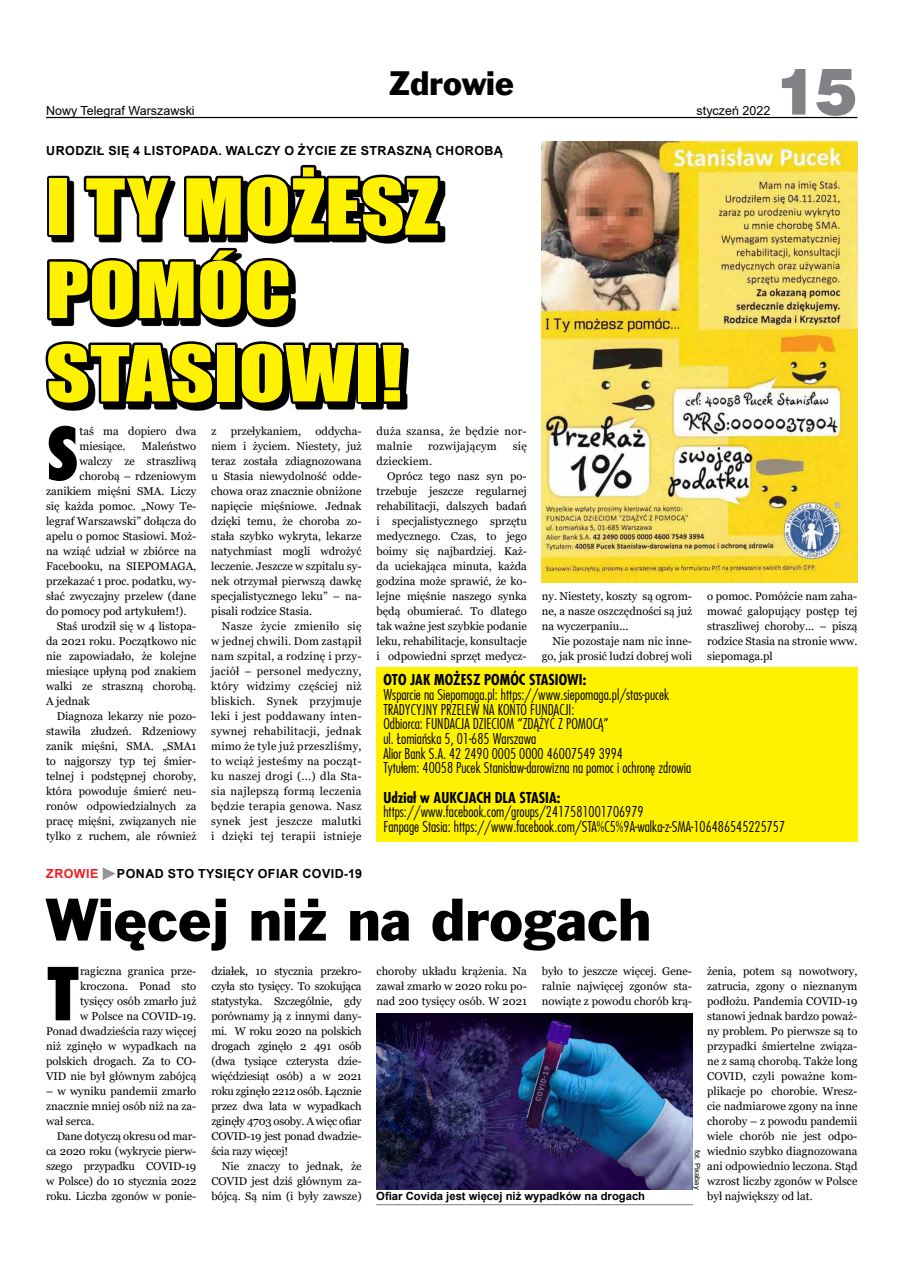
<style>
.page{position:relative;width:900px;height:1276px;background:#fff}
.page>*{position:absolute;margin:0;border:0;box-sizing:border-box;transform-origin:0 0}
.t1{font:71.38px/83.4px "Impact";color:#fff200;scale:1.2 1}
.t2{font:800 70.88px "Fujiyama";color:#000}
.t3{font:65px "Swis 721 Blk EU";color:#808285}
.t4{font:55px "Frank Goth EU";color:#000}
.t5{font:31px "Frank Goth EU";color:#000}
.t6{font:300 14.62px/14.6px "Fujiyama";color:#000}
.t7{font:14.62px "Fujiyama Bold PL";color:#000}
.t8{font:700 12.5px "Arial";letter-spacing:.035em;color:#000}
.t9{font:12.5px "Arial";color:#000}
.t10{font:11.25px/15px "Georgia";color:#000;text-align:justify}
.t11{font:11.25px/15px "Georgia";letter-spacing:.025em;color:#000}
.t12{font:700 11.25px "Arial";color:#000}
.t13{font:7.5px "Arial";color:#000}
.s1{color:#ed1d24}
.s2{font-family:"Impact";font-weight:400;color:#939598}
</style>
<div class="page">
<hr style="left:46px;top:117px;width:811px;height:1px;background:#000">
<svg style="left:45px;top:164px;width:398px;height:247px"></svg>
<svg style="left:102px;top:867px;width:14px;height:13px"></svg>
<img style="left:376px;top:1013px;width:316px;height:176px">
<hr style="left:376px;top:1204px;width:317px;height:1px;background:#939598">
<div style="left:376px;top:666px;width:481px;height:175px;background:#fff200"></div>
<img style="left:541px;top:142px;width:316px;height:440px">
<p class="t9" style="left:46px;top:102px;width:150px">Nowy Telegraf Warszawski</p>
<h3 class="t5" style="left:390px;top:64px;width:126px">Zdrowie</h3>
<p class="t8" style="left:46px;top:142px;width:28px">URODZIŁ</p>
<p class="t8" style="left:108px;top:142px;width:8px">SIĘ</p>
<p class="t8" style="left:133px;top:142px;width:371px">4 LISTOPADA. WALCZY O ŻYCIE ZE STRASZNĄ CHOROBĄ</p>
<h1 class="t1" style="left:46px;top:163px;width:299px">I TY MOŻESZ<br>POMÓC<br>STASIOWI!</h1>
<p class="t9" style="left:697px;top:102px;width:75px">styczeń 2022</p>
<h3 class="t3" style="left:775px;top:50px;width:84px">15</h3>
<h2 class="t2" style="left:46px;top:406px;width:30px">S</h2>
<p class="t10" style="left:80px;top:424px;width:118px">taś ma dopiero dwa miesiące.</p>
<p class="t10" style="left:142px;top:439px;width:56px">Maleństwo</p>
<p class="t10" style="left:80px;top:454px;width:118px">walczy ze straszliwą</p>
<p class="t10" style="left:80px;top:469px;width:118px">chorobą – rdzeniowym</p>
<p class="t10" style="left:46px;top:484px;width:152px">zanikiem mięśni SMA. Liczy</p>
<p class="t10" style="left:46px;top:499px;width:152px">się każda pomoc. „Nowy Te-</p>
<p class="t10" style="left:46px;top:514px;width:152px">legraf Warszawski” dołącza do</p>
<p class="t10" style="left:46px;top:529px;width:152px">apelu o pomoc Stasiowi. Moż-</p>
<p class="t10" style="left:46px;top:544px;width:152px">na wziąć udział w zbiórce na</p>
<p class="t10" style="left:46px;top:559px;width:152px">Facebooku, na SIEPOMAGA,</p>
<p class="t10" style="left:46px;top:574px;width:152px">przekazać 1 proc. podatku, wy-</p>
<p class="t10" style="left:46px;top:589px;width:152px">słać zwyczajny przelew (dane</p>
<p class="t10" style="left:46px;top:604px;width:142px">do pomocy pod artykułem!).</p>
<p class="t10" style="left:57px;top:619px;width:141px">Staś urodził się w 4 listopa-</p>
<p class="t10" style="left:46px;top:634px;width:152px">da 2021 roku. Początkowo nic</p>
<p class="t10" style="left:46px;top:649px;width:152px">nie zapowiadało, że kolejne</p>
<p class="t10" style="left:46px;top:664px;width:152px">miesiące upłyną pod znakiem</p>
<p class="t10" style="left:46px;top:679px;width:152px">walki ze straszną chorobą.</p>
<p class="t10" style="left:46px;top:694px;width:45px">A jednak</p>
<p class="t10" style="left:57px;top:709px;width:141px">Diagnoza lekarzy nie pozo-</p>
<p class="t10" style="left:46px;top:724px;width:152px">stawiła złudzeń. Rdzeniowy</p>
<p class="t10" style="left:46px;top:739px;width:152px">zanik mięśni, SMA. „SMA1</p>
<p class="t10" style="left:46px;top:754px;width:152px">to najgorszy typ tej śmier-</p>
<p class="t10" style="left:46px;top:769px;width:152px">telnej i podstępnej choroby,</p>
<p class="t10" style="left:46px;top:784px;width:152px">która powoduje śmierć neu-</p>
<p class="t10" style="left:46px;top:799px;width:152px">ronów odpowiedzialnych za</p>
<p class="t10" style="left:46px;top:814px;width:152px">pracę mięśni, związanych nie</p>
<p class="t10" style="left:46px;top:829px;width:152px">tylko z ruchem, ale również</p>
<p class="t10" style="left:211px;top:424px;width:152px;text-indent:104px">oddycha&shy;niem i życiem. Niestety, już teraz została zdiagnozowana u Stasia niewydolność odde&shy;chowa oraz znacznie obniżone napięcie mięśniowe. Jednak dzięki temu, że choroba zo&shy;stała szybko wykryta, lekarze natychmiast mogli wdrożyć leczenie. Jeszcze w szpitalu sy&shy;nek otrzymał pierwszą dawkę specjalistycznego leku” – na&shy;pisali rodzice Stasia.</p>
<p class="t10" style="left:211px;top:619px;width:152px;text-indent:11px">Nasze życie zmieniło się w jednej chwili. Dom zastąpił nam szpital, a rodzinę i przy&shy;jaciół – personel medyczny, który widzimy częściej niż bliskich. Synek przyjmuje leki i jest poddawany inten&shy;sywnej rehabilitacji, jednak mimo że tyle już przeszliśmy, to wciąż jesteśmy na począt&shy;ku naszej drogi (...) dla Sta&shy;sia najlepszą formą leczenia będzie terapia genowa. Nasz synek jest jeszcze malutki i dzięki tej terapii istnieje</p>
<p class="t10" style="left:211px;top:424px;width:6px">z</p>
<p class="t10" style="left:231px;top:424px;width:72px">przełykaniem,</p>
<p class="t8" style="left:46px;top:864px;width:317px"><span class="s1">ZROWIE</span> <span class="s2">►</span> PONAD STO TYSIĘCY OFIAR COVID-19</p>
<p class="t11" style="left:377px;top:424px;width:152px">duża szansa, że będzie nor&shy;malnie</p>
<p class="t11" style="left:428px;top:439px;width:70px">rozwijającym</p>
<p class="t10" style="left:513px;top:439px;width:16px">się</p>
<p class="t11" style="left:377px;top:454px;width:57px">dzieckiem.</p>
<p class="t10" style="left:387px;top:469px;width:141px">Oprócz tego nasz syn po-</p>
<p class="t10" style="left:377px;top:484px;width:152px">trzebuje jeszcze regularnej</p>
<p class="t10" style="left:377px;top:499px;width:152px">rehabilitacji, dalszych badań</p>
<p class="t10" style="left:377px;top:514px;width:152px">i specjalistycznego sprzętu</p>
<p class="t10" style="left:377px;top:529px;width:152px">medycznego. Czas, to jego</p>
<p class="t10" style="left:377px;top:544px;width:152px">boimy się najbardziej. Każ-</p>
<p class="t10" style="left:377px;top:559px;width:152px">da uciekająca minuta, każda</p>
<p class="t10" style="left:377px;top:574px;width:152px">godzina może sprawić, że ko-</p>
<p class="t10" style="left:377px;top:589px;width:152px">lejne mięśnie naszego synka</p>
<p class="t10" style="left:377px;top:604px;width:152px">będą obumierać. To dlatego</p>
<p class="t10" style="left:377px;top:619px;width:152px">tak ważne jest szybkie podanie</p>
<p class="t10" style="left:377px;top:634px;width:152px">leku, rehabilitacje, konsultacje</p>
<p class="t10" style="left:377px;top:649px;width:152px">i odpowiedni sprzęt medycz-</p>
<p class="t10" style="left:542px;top:589px;width:152px">ny. Niestety, koszty są ogrom&shy;ne, a nasze oszczędności są już na wyczerpaniu...</p>
<p class="t10" style="left:542px;top:634px;width:152px;text-align:right">Nie pozostaje nam nic inne&shy;go, jak prosić ludzi dobrej woli</p>
<p class="t10" style="left:707px;top:589px;width:152px">o pomoc. Pomóżcie nam zaha&shy;mować galopujący postęp tej straszliwej choroby... – piszą rodzice Stasia na stronie www. siepomaga.pl</p>
<p class="t7" style="left:383px;top:670px;width:204px">OTO JAK MOŻESZ POMÓC STASIOWI:</p>
<p class="t6" style="left:383px;top:687px;width:310px">Wsparcie na Siepomaga.pl: https://www.siepomaga.pl/stas-pucek TRADYCYJNY PRZELEW NA KONTO FUNDACJI:<br>Odbiorca: FUNDACJA DZIECIOM “ZDĄŻYĆ Z POMOCĄ”<br>ul. Łomiańska 5, 01-685 Warszawa<br>Alior Bank S.A. 42 2490 0005 0000 46007549 3994<br>Tytułem: 40058 Pucek Stanisław-darowizna na pomoc i ochronę zdrowia</p>
<p class="t7" style="left:383px;top:788px;width:178px">Udział w AUKCJACH DLA STASIA:</p>
<p class="t6" style="left:383px;top:804px;width:403px">https://www.facebook.com/groups/2417581001706979<br>Fanpage Stasia: https://www.facebook.com/STA%C5%9A-walka-z-SMA-106486545225757</p>
<h3 class="t4" style="left:46px;top:886px;width:607px">Więcej niż na drogach</h3>
<h2 class="t2" style="left:46px;top:946px;width:32px">T</h2>
<p class="t10" style="left:46px;top:964px;width:152px;text-align:right">ragiczna granica prze&shy;kroczona. Ponad sto tysięcy osób zmarło już<br>w Polsce na COVID-19.<br>Ponad dwadzieścia razy więcej niż zginęło w wypadkach na polskich drogach. Za to CO-<br>VID nie był głównym zabójcą</p>
<p class="t10" style="left:46px;top:1084px;width:152px">– w wyniku pandemii zmarło znacznie mniej osób niż na za&shy;wał serca.</p>
<p class="t10" style="left:46px;top:1129px;width:152px;text-indent:11px">Dane dotyczą okresu od mar&shy;ca 2020 roku (wykrycie pierw&shy;szego przypadku COVID-19 w Polsce) do 10 stycznia 2022 roku. Liczba zgonów w ponie-</p>
<p class="t10" style="left:211px;top:964px;width:152px">działek, 10 stycznia przekro&shy;czyła sto tysięcy. To szokująca statystyka. Szczególnie, gdy porównamy ją z innymi dany&shy;mi. W roku 2020 na polskich drogach zginęło 2 491 osób (dwa tysiące czterysta dzie&shy;więćdziesiąt osób) a w 2021 roku zginęło 2212 osób. Łącznie przez dwa lata w wypadkach zginęły 4703 osoby. A więc ofiar COVID-19 jest ponad dwadzie&shy;ścia razy więcej!</p>
<p class="t10" style="left:211px;top:1159px;width:152px;text-indent:11px">Nie znaczy to jednak, że COVID jest dziś głównym za&shy;bójcą. Są nim (i były zawsze)</p>
<p class="t10" style="left:377px;top:964px;width:152px">choroby układu krążenia. Na zawał zmarło w 2020 roku po&shy;nad 200 tysięcy osób. W 2021</p>
<p class="t10" style="left:542px;top:964px;width:152px">było to jeszcze więcej. Gene&shy;ralnie najwięcej zgonów sta&shy;nowiąte z powodu chorób krą-</p>
<p class="t10" style="left:707px;top:964px;width:152px">żenia, potem są nowotwory, zatrucia, zgony o nieznanym podłożu. Pandemia COVID-19 stanowi jednak bardzo poważ&shy;ny problem. Po pierwsze są to przypadki śmiertelne związa&shy;ne z samą chorobą. Także long COVID, czyli poważne kom&shy;plikacje po chorobie. Wresz&shy;cie nadmiarowe zgony na inne choroby – z powodu pandemii wiele chorób nie jest odpo&shy;wiednio szybko diagnozowana ani odpowiednio leczona. Stąd wzrost liczby zgonów w Polsce</p>
<p class="t12" style="left:376px;top:1188px;width:270px">OFIAR COVIDA JEST WIĘCEJ NIŻ WYPADKÓW NA DROGACH</p>
<p class="t10" style="left:707px;top:1189px;width:107px">był największy od lat.</p>
<p class="t13" style="left:703px;top:1150px;width:41px;rotate:90deg">fot. Pixabay</p>
</div>
